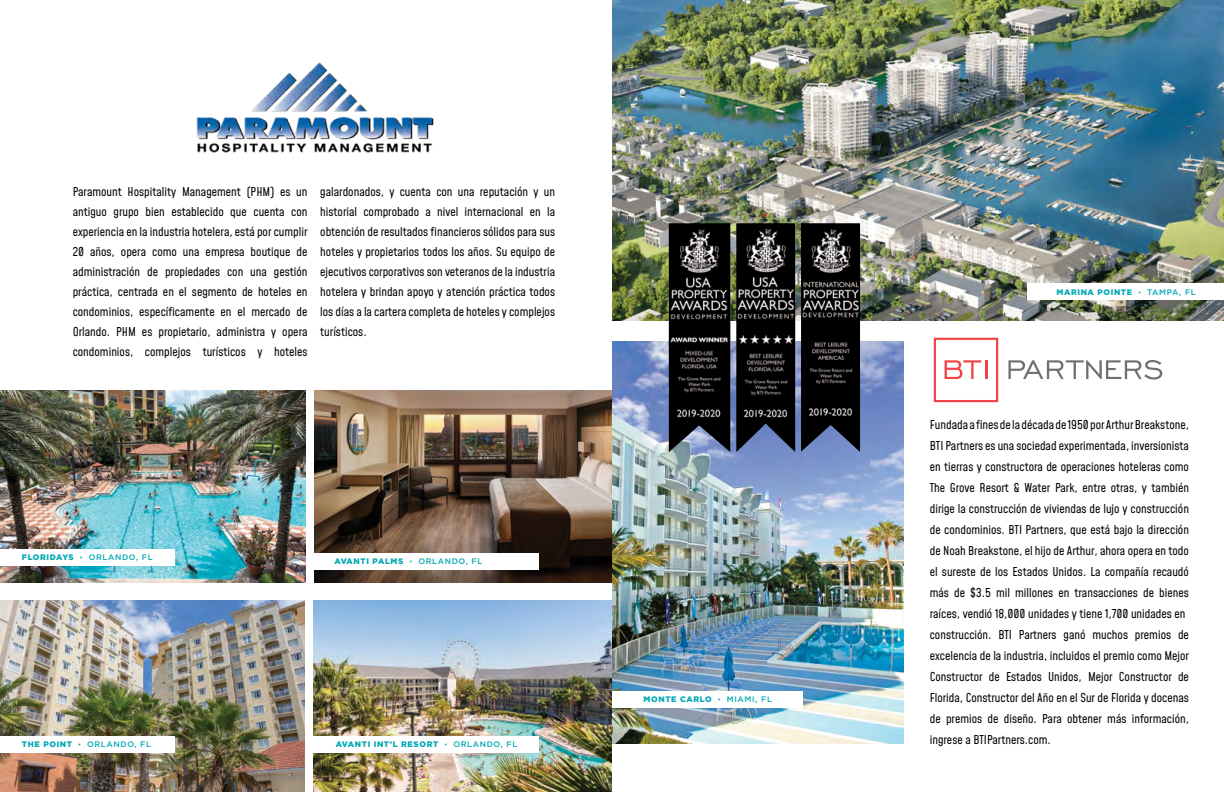
<style>
.page{position:relative;width:1224px;height:792px;background:#fff}
.page>*{position:absolute;margin:0;border:0;box-sizing:border-box;transform-origin:0 0}
.t1{font:12px/21px "Mohave";color:#000;text-align:justify}
.t2{font:900 8px "Gotham";letter-spacing:.08em;color:#00a9b5}
.t3{font:500 8px "Gotham";letter-spacing:.08em;color:#00a9b5}
.s1{font-weight:500}
.s2{font-weight:900}
</style>
<div class="page">
<img style="left:612px;top:0;width:612px;height:320px">
<img style="left:612px;top:342px;width:292px;height:402px">
<svg style="left:1008px;top:360px;width:154px;height:20px"></svg>
<svg style="left:934px;top:338px;width:64px;height:64px"></svg>
<div style="left:1028px;top:284px;width:196px;height:16px;background:#fff"></div>
<div style="left:603px;top:691px;width:200px;height:17px;background:#fff"></div>
<img style="left:669px;top:223px;width:61px;height:229px">
<img style="left:801px;top:223px;width:59px;height:229px">
<img style="left:736px;top:223px;width:59px;height:229px">
<img style="left:0;top:600px;width:305px;height:192px">
<img style="left:0;top:390px;width:305px;height:192px">
<div style="left:0;top:549px;width:175px;height:17px;background:#fff"></div>
<div style="left:0;top:736px;width:174px;height:17px;background:#fff"></div>
<img style="left:314px;top:390px;width:298px;height:192px">
<div style="left:314px;top:553px;width:225px;height:17px;background:#fff"></div>
<img style="left:314px;top:600px;width:298px;height:192px">
<div style="left:314px;top:736px;width:225px;height:17px;background:#fff"></div>
<img style="left:196px;top:62px;width:238px;height:91px">
<p class="t1" style="left:73px;top:183px;width:236px;line-height:20px">Paramount Hospitality Management (PHM) es un antiguo grupo bien establecido que cuenta con experiencia en la industria hotelera, está por cumplir 20 años, opera como una empresa boutique de administración de propiedades con una gestión práctica, centrada en el segmento de hoteles en condominios, específicamente en el mercado de Orlando. PHM es propietario, administra y opera condominios, complejos turísticos y hoteles</p>
<p class="t1" style="left:320px;top:183px;width:236px;line-height:20px">galardonados, y cuenta con una reputación y un historial comprobado a nivel internacional en la obtención de resultados financieros sólidos para sus hoteles y propietarios todos los años. Su equipo de ejecutivos corporativos son veteranos de la industria hotelera y brindan apoyo y atención práctica todos los días a la cartera completa de hoteles y complejos turísticos.</p>
<p class="t2" style="left:22px;top:552px;width:132px">FLORIDAYS · <span class="s1">ORLANDO, FL</span></p>
<p class="t3" style="left:22px;top:739px;width:131px"><span class="s2">THE POINT ·</span> ORLANDO, FL</p>
<p class="t2" style="left:335px;top:556px;width:149px">AVANTI PALMS · <span class="s1">ORLANDO, FL</span></p>
<p class="t2" style="left:336px;top:739px;width:183px">AVANTI INT’L RESORT · <span class="s1">ORLANDO, FL</span></p>
<p class="t2" style="left:644px;top:694px;width:130px">MONTE CARLO · <span class="s1">MIAMI, FL</span></p>
<p class="t2" style="left:1056px;top:286px;width:141px">MARINA POINTE · <span class="s1">TAMPA, FL</span></p>
<p class="t1" style="left:930px;top:415px;width:261px;text-align:left">Fundada a fines de la década de 1950 por Arthur Breakstone, BTI Partners es una sociedad experimentada, inversionista en tierras y constructora de operaciones hoteleras como The Grove Resort &amp; Water Park, entre otras, y también dirige la construcción de viviendas de lujo y construcción de condominios. BTI Partners, que está bajo la dirección de Noah Breakstone, el hijo de Arthur, ahora opera en todo el sureste de los Estados Unidos. La compañía recaudó más de $3.5 mil millones en transacciones de bienes raíces, vendió 18,000 unidades y tiene 1,700 unidades en construcción. BTI Partners ganó muchos premios de excelencia de la industria, incluidos el premio como Mejor Constructor de Estados Unidos, Mejor Constructor de Florida, Constructor del Año en el Sur de Florida y docenas de premios de diseño. Para obtener más información, ingrese a BTIPartners.com.</p>
</div>
